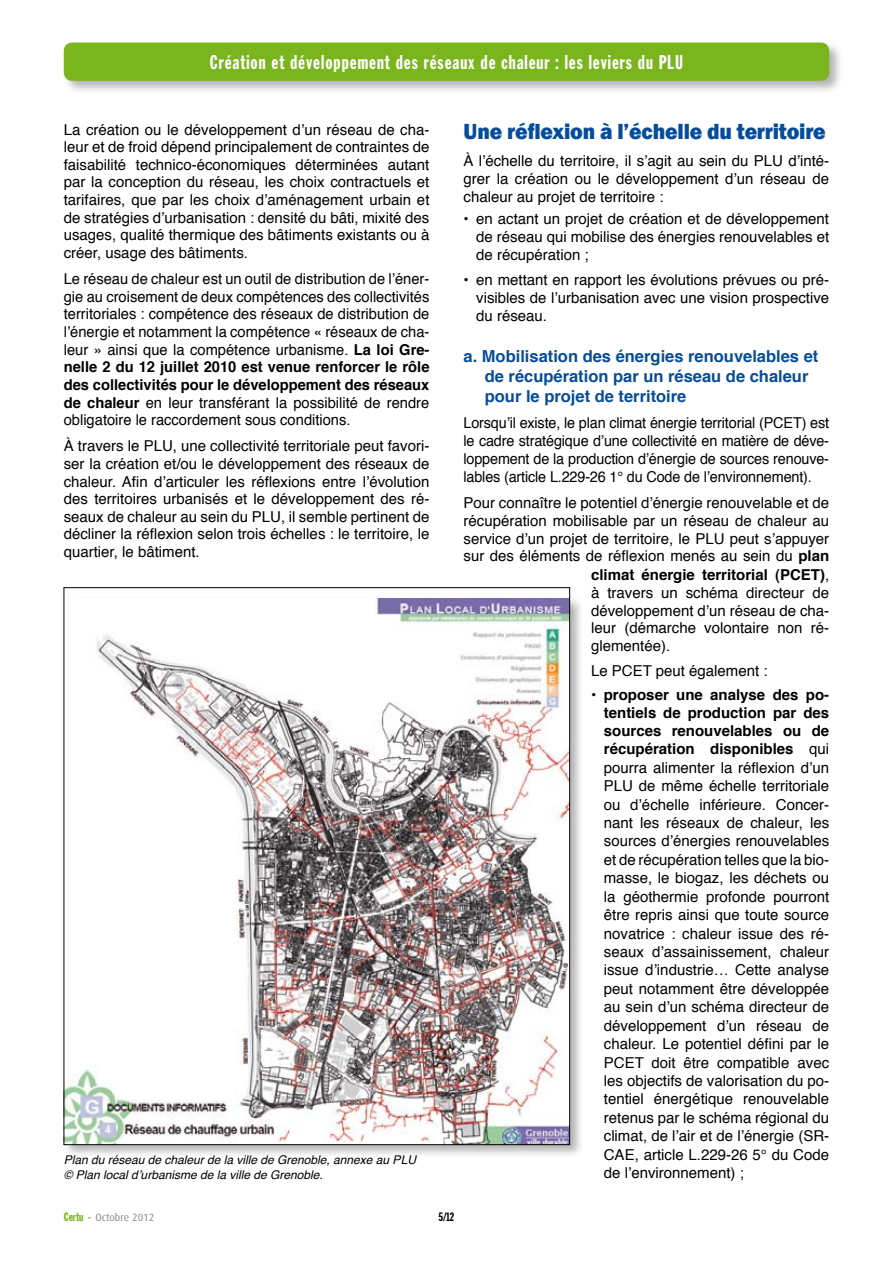
<style>
.page{position:relative;width:893px;height:1263px;background:#fff}
.page>*{position:absolute;margin:0;border:0;box-sizing:border-box;transform-origin:0 0}
.t1{font:800 22.5px "Franklin Gothic";letter-spacing:-.01em;color:#074c98;scale:.95 1}
.t2{font:19.5px "Franklin Gothic Extra Cond";letter-spacing:.05em;color:#fff}
.t3{font:700 16.5px/20px "Helvetica";color:#074c98}
.t4{font:15px/18.5px "Helvetica";color:#000;text-align:justify}
.t5{font:15px/17.9px "Helvetica";color:#000;text-align:justify;scale:.96 1}
.t6{font:700 15px "Helvetica";color:#000}
.t7{font:italic 12px/14.4px "Helvetica";color:#000}
.t8{font:12px "Franklin Gothic Extra Cond";color:#000}
.t9{font:10.5px "Dax OT";color:#87888a}
.s1{font-weight:700}
.s2{font-weight:400}
.s3{font-family:"Franklin Gothic Extra Cond";font-size:12px;color:#7ab51d}
</style>
<div class="page">
<div style="left:62px;top:41px;width:782px;height:54px;background:#000;opacity:.3"></div>
<div style="left:64px;top:43px;width:765px;height:38px;background:#7ab51d;border-radius:9px"></div>
<div style="left:62px;top:586px;width:522px;height:573px;background:#000;opacity:.3"></div>
<img style="left:66px;top:598px;width:502px;height:545px">
<h2 class="t2" style="left:210px;top:51px;width:475px">Création et développement des réseaux de chaleur : les leviers du PLU</h2>
<p class="t4" style="left:64px;top:121px;width:367px;line-height:17.7px">La création ou le développement d’un réseau de cha&shy;leur et de froid dépend principalement de contraintes de faisabilité technico-économiques déterminées autant par la conception du réseau, les choix contractuels et tarifaires, que par les choix d’aménagement urbain et de stratégies d’urbanisation : densité du bâti, mixité des usages, qualité thermique des bâtiments existants ou à créer, usage des bâtiments.</p>
<p class="t4" style="left:64px;top:270px;width:367px;line-height:17.7px">Le réseau de chaleur est un outil de distribution de l’éner&shy;gie au croisement de deux compétences des collectivités territoriales : compétence des réseaux de distribution de l’énergie et notamment la compétence « réseaux de cha&shy;leur » ainsi que la compétence urbanisme. <span class="s1">La loi Gre&shy;nelle 2 du 12 juillet 2010 est venue renforcer le rôle des collectivités pour le développement des réseaux de chaleur</span> en leur transférant la possibilité de rendre obligatoire le raccordement sous conditions.</p>
<p class="t4" style="left:64px;top:438px;width:367px;line-height:17.7px">À travers le PLU, une collectivité territoriale peut favori&shy;ser la création et/ou le développement des réseaux de chaleur. Afin d’articuler les réflexions entre l’évolution des territoires urbanisés et le développement des ré&shy;seaux de chaleur au sein du PLU, il semble pertinent de décliner la réflexion selon trois échelles : le territoire, le quartier, le bâtiment.</p>
<p class="t7" style="left:64px;top:1153px;width:354px">Plan du réseau de chaleur de la ville de Grenoble, annexe au PLU © Plan local d’urbanisme de la ville de Grenoble.</p>
<h1 class="t1" style="left:463px;top:117px;width:383px">Une réflexion à l’échelle du territoire</h1>
<p class="t4" style="left:463px;top:152px;width:367px">À l’échelle du territoire, il s’agit au sein du PLU d’inté&shy;grer la création ou le développement d’un réseau de chaleur au projet de territoire :</p>
<p class="t4" style="left:476px;top:210px;width:354px;text-indent:-13px">• en actant un projet de création et de développement de réseau qui mobilise des énergies renouvelables et de récupération ;</p>
<p class="t4" style="left:476px;top:271px;width:354px;text-indent:-13px">• en mettant en rapport les évolutions prévues ou pré&shy;visibles de l’urbanisation avec une vision prospective du réseau.</p>
<p class="t3" style="left:485px;top:347px;width:335px;text-indent:-21px">a. Mobilisation des énergies renouvelables et de récupération par un réseau de chaleur pour le projet de territoire</p>
<p class="t5" style="left:463px;top:414px;width:382px">Lorsqu’il existe, le plan climat énergie territorial (PCET) est le cadre stratégique d’une collectivité en matière de déve&shy;loppement de la production d’énergie de sources renouve&shy;lables (article L.229-26 1° du Code de l’environnement).</p>
<p class="t4" style="left:463px;top:494px;width:367px">Pour connaître le potentiel d’énergie renouvelable et de</p>
<p class="t4" style="left:463px;top:512px;width:367px">récupération mobilisable par un réseau de chaleur au</p>
<p class="t4" style="left:463px;top:529px;width:367px">service d’un projet de territoire, le PLU peut s’appuyer</p>
<p class="t4" style="left:463px;top:547px;width:367px">sur des éléments de réflexion menés au sein du <span class="s1">plan</span></p>
<p class="t6" style="left:591px;top:562px;width:240px">climat énergie territorial (PCET)<span class="s2">,</span></p>
<p class="t4" style="left:591px;top:583px;width:240px">à travers un schéma directeur de</p>
<p class="t4" style="left:591px;top:601px;width:240px">développement d’un réseau de cha-</p>
<p class="t4" style="left:591px;top:619px;width:240px">leur (démarche volontaire non ré-</p>
<p class="t4" style="left:591px;top:637px;width:81px">glementée).</p>
<p class="t4" style="left:591px;top:662px;width:178px">Le PCET peut également :</p>
<p class="t4" style="left:604px;top:686px;width:227px;text-indent:-13px">• <span class="s1">proposer une analyse des po&shy;tentiels de production par des sources renouvelables ou de récupération disponibles</span> qui pourra alimenter la réflexion d’un PLU de même échelle territoriale ou d’échelle inférieure. Concer&shy;nant les réseaux de chaleur, les sources d’énergies renouvelables et de récupération telles que la bio&shy;masse, le biogaz, les déchets ou la géothermie profonde pourront être repris ainsi que toute source novatrice : chaleur issue des ré&shy;seaux d’assainissement, chaleur issue d’industrie… Cette analyse peut notamment être développée au sein d’un schéma directeur de développement d’un réseau de chaleur. Le potentiel défini par le PCET doit être compatible avec les objectifs de valorisation du po&shy;tentiel énergétique renouvelable retenus par le schéma régional du climat, de l’air et de l’énergie (SR-CAE, article L.229-26 5° du Code de l’environnement) ;</p>
<p class="t9" style="left:64px;top:1211px;width:92px"><span class="s3">Certu -</span> Octobre 2012</p>
<p class="t8" style="left:439px;top:1210px;width:17px">5/12</p>
</div>
